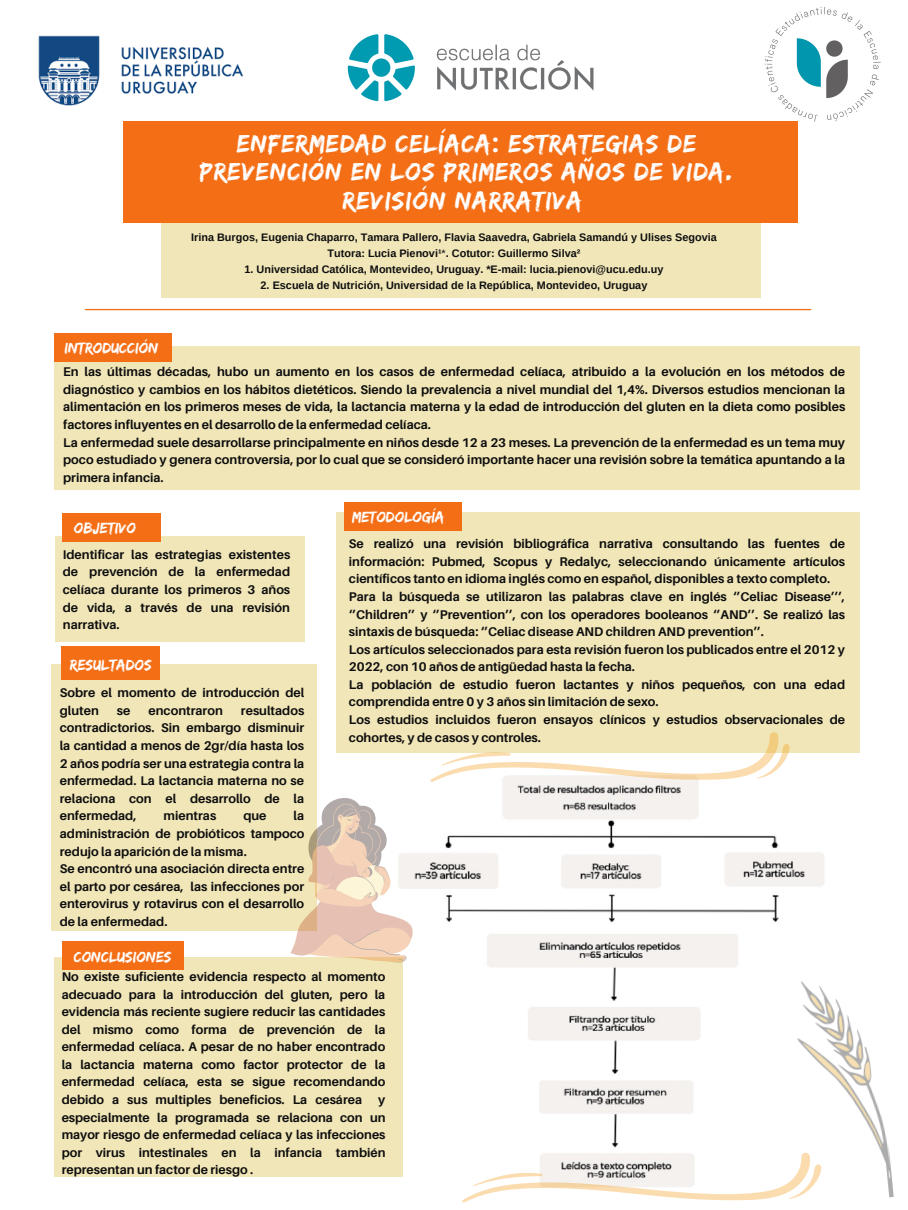
<style>
.page{position:relative;width:908px;height:1210px;background:#fff}
.page>*{position:absolute;margin:0;border:0;box-sizing:border-box;transform-origin:0 0}
.t1{font:26.11px/28.3px "Edo";letter-spacing:.04em;color:#fff;text-align:center}
.t2{font:15.75px "Edo";color:#fff}
.t3{font:700 12.6px/17.6px "Aileron";color:#0e0e0e}
.t4{font:700 12.56px/17.5px "Aileron";color:#0e0e0e;text-align:justify}
.t5{font:700 10.85px/16.3px "Arimo";color:#0e0e0e;text-align:center}
.s1{font-family:"Noto Sans";font-weight:700}
.s2{font-weight:400}
</style>
<div class="page">
<img style="left:336px;top:746px;width:558px;height:451px">
<div style="left:161px;top:207px;width:599px;height:90px;background:#f1e6b8"></div>
<div style="left:336px;top:512px;width:523px;height:240px;background:#f1e6b8"></div>
<svg style="left:429px;top:732px;width:361px;height:51px"></svg>
<div style="left:51px;top:664px;width:266px;height:266px;background:#f1e6b8"></div>
<div style="left:55px;top:347px;width:804px;height:143px;background:#f1e6b8"></div>
<div style="left:55px;top:333px;width:117px;height:28px;background:#f46e16"></div>
<div style="left:55px;top:536px;width:249px;height:105px;background:#f1e6b8"></div>
<div style="left:63px;top:513px;width:98px;height:28px;background:#f46e16"></div>
<div style="left:344px;top:503px;width:118px;height:28px;background:#f46e16"></div>
<div style="left:62px;top:646px;width:98px;height:33px;background:#f46e16"></div>
<div style="left:55px;top:957px;width:348px;height:220px;background:#f1e6b8"></div>
<div style="left:63px;top:941px;width:121px;height:28px;background:#f46e16"></div>
<hr style="left:85px;top:309px;width:725px;height:1px;background:#f46e16">
<img style="left:347px;top:34px;width:247px;height:68px">
<img style="left:38px;top:35px;width:206px;height:92px">
<img style="left:764px;top:7px;width:117px;height:120px">
<div style="left:124px;top:121px;width:673px;height:102px;background:#f46e16"></div>
<svg style="left:290px;top:795px;width:123px;height:168px"></svg>
<svg style="left:461px;top:1151px;width:330px;height:52px"></svg>
<img style="left:791px;top:974px;width:102px;height:225px">
<p class="t2" style="left:64px;top:338px;width:95px">INTRODUCCIÓN</p>
<h1 class="t1" style="left:200px;top:129px;width:534px">ENFERMEDAD CELÍACA<span class="s1">:</span> ESTRATEGIAS DE<br>PREVENCIÓN EN LOS PRIMEROS AÑOS DE VIDA.<br>REVISIÓN NARRATIVA</h1>
<p class="t5" style="left:191px;top:229px;width:527px">Irina Burgos, Eugenia Chaparro, Tamara Pallero, Flavia Saavedra, Gabriela Samandú y Ulises Segovia<br>Tutora: Lucia Pienovi¹<span class="s2">*</span>. Cotutor: Guillermo Silva²</p>
<p class="t5" style="left:244px;top:261px;width:420px">1. Universidad Católica, Montevideo, Uruguay. *E-mail: lucia.pienovi@ucu.edu.uy</p>
<p class="t5" style="left:260px;top:277px;width:388px">2. Escuela de Nutrición, Universidad de la República, Montevideo, Uruguay</p>
<p class="t3" style="left:63px;top:363px;width:783px">En las últimas décadas, hubo un aumento en los casos de enfermedad celíaca, atribuido a la evolución en los métodos de diagnóstico y cambios en los hábitos dietéticos. Siendo la prevalencia a nivel mundial del 1,4%. Diversos estudios mencionan la alimentación en los primeros meses de vida, la lactancia materna y la edad de introducción del gluten en la dieta como posibles factores influyentes en el desarrollo de la enfermedad celíaca.<br>La enfermedad suele desarrollarse principalmente en niños desde 12 a 23 meses. La prevención de la enfermedad es un tema muy poco estudiado y genera controversia, por lo cual que se consideró importante hacer una revisión sobre la temática apuntando a la primera infancia.</p>
<p class="t2" style="left:74px;top:519px;width:64px">OBJETIVO</p>
<p class="t3" style="left:63px;top:545px;width:229px;text-align:justify">Identificar las estrategias existentes de prevención de la enfermedad celíaca durante los primeros 3 años de vida, a través de una revisión narrativa.</p>
<p class="t2" style="left:70px;top:655px;width:83px">RESULTADOS</p>
<p class="t3" style="left:60px;top:683px;width:246px">Sobre el momento de introducción del gluten</p>
<p class="t3" style="left:60px;top:701px;width:246px;text-align:justify;text-indent:181px">resultados contradictorios. Sin embargo disminuir la cantidad a menos de 2gr/día hasta los 2 años podría ser una estrategia contra la enfermedad. La lactancia materna no se relaciona con el desarrollo de la enfermedad,</p>
<p class="t3" style="left:117px;top:701px;width:15px">se</p>
<p class="t3" style="left:148px;top:701px;width:76px">encontraron</p>
<p class="t3" style="left:60px;top:807px;width:246px;text-indent:234px">la administración de probióticos tampoco redujo la aparición de la misma.<br>Se encontró una asociación directa entre el parto por cesárea, las infecciones por enterovirus y rotavirus con el desarrollo de la enfermedad.</p>
<p class="t3" style="left:163px;top:807px;width:54px">mientras</p>
<p class="t3" style="left:243px;top:807px;width:25px">que</p>
<p class="t2" style="left:74px;top:948px;width:99px">CONCLUSIONES</p>
<p class="t2" style="left:352px;top:508px;width:94px">METODOLOGÍA</p>
<p class="t3" style="left:349px;top:535px;width:497px">Se realizó una revisión bibliográfica narrativa consultando las fuentes de información: Pubmed, Scopus y Redalyc, seleccionando únicamente artículos científicos tanto en idioma inglés como en español, disponibles a texto completo.<br>Para la búsqueda se utilizaron las palabras clave en inglés ‘’Celiac Disease’’’, ‘’Children’’ y ‘’Prevention’’, con los operadores booleanos ‘’AND’’. Se realizó las sintaxis de búsqueda: ‘’Celiac disease AND children AND prevention’’.<br>Los artículos seleccionados para esta revisión fueron los publicados entre el 2012 y 2022, con 10 años de antigüedad hasta la fecha.<br>La población de estudio fueron lactantes y niños pequeños, con una edad comprendida entre 0 y 3 años sin limitación de sexo.<br>Los estudios incluidos fueron ensayos clínicos y estudios observacionales de cohortes, y de casos y controles.</p>
<p class="t4" style="left:62px;top:968px;width:325px">No existe suficiente evidencia respecto al momento adecuado para la introducción del gluten, pero la evidencia más reciente sugiere reducir las cantidades del mismo como forma de prevención de la enfermedad celíaca. A pesar de no haber encontrado la lactancia materna como factor protector de la enfermedad celíaca, esta se sigue recomendando debido a sus multiples beneficios. La cesárea</p>
<p class="t4" style="left:62px;top:1090px;width:325px;text-indent:316px">y especialmente la programada se relaciona con un mayor riesgo de enfermedad celíaca y las infecciones por virus intestinales en la infancia también representan un factor de riesgo .</p>
</div>
